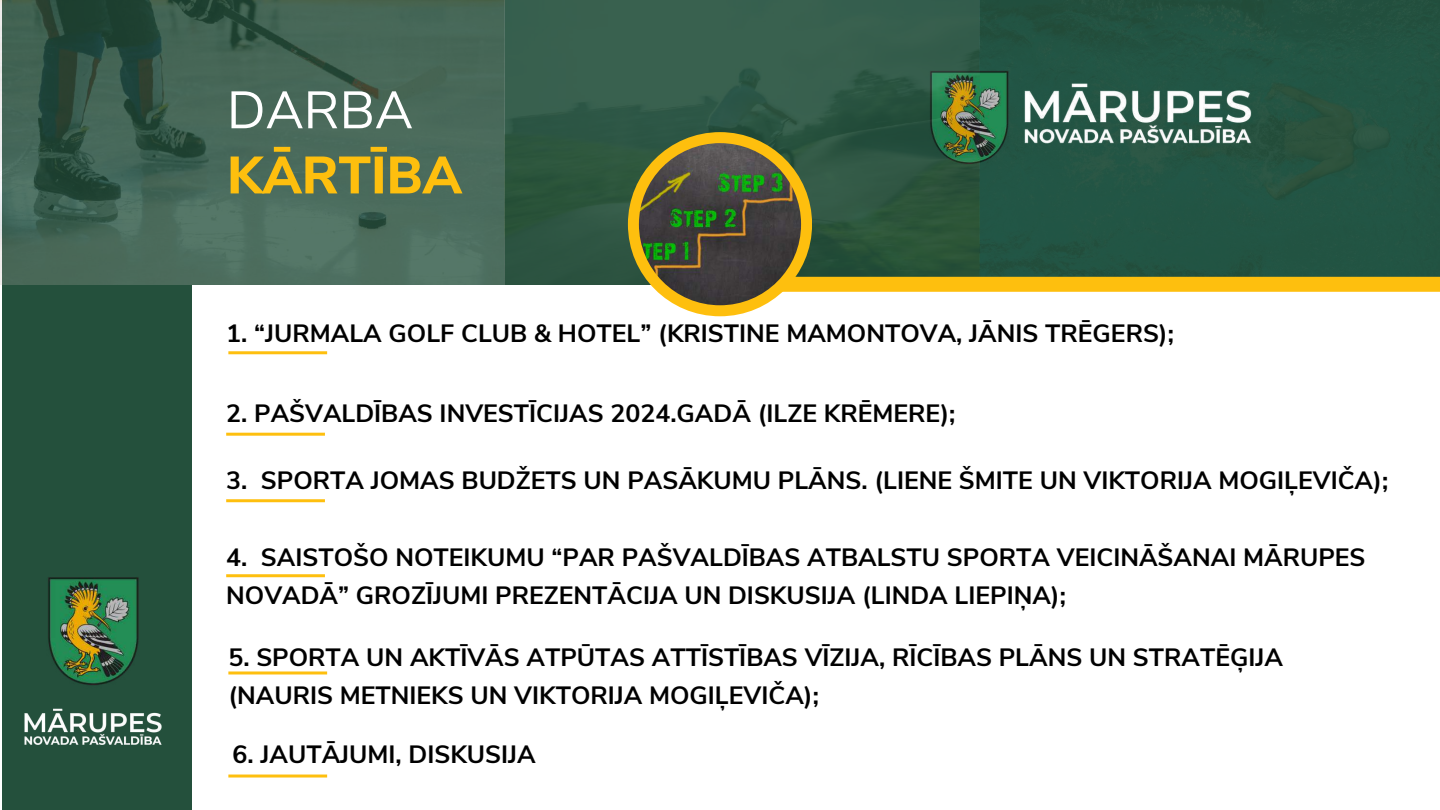
<style>
.page{position:relative;width:1440px;height:810px;background:#fff}
.page>*{position:absolute;margin:0;border:0;box-sizing:border-box;transform-origin:0 0}
.t1{font:800 52.4px "Nunito Sans";color:#febf0e}
.t2{font:52.4px "Nunito Sans";color:#fff}
.t3{font:700 25px/38.2px "Nunito Sans";color:#000}
</style>
<div class="page">
<div style="left:2px;top:270px;width:189px;height:540px;background:#24503c"></div>
<img style="left:0;top:0;width:1440px;height:284px">
<hr style="left:228px;top:351px;width:99px;height:3px;background:#febf0e">
<hr style="left:226px;top:433px;width:99px;height:3px;background:#febf0e">
<hr style="left:226px;top:499px;width:99px;height:3px;background:#febf0e">
<img style="left:928px;top:39px;width:339px;height:162px">
<hr style="left:226px;top:574px;width:99px;height:3px;background:#febf0e">
<div style="left:729px;top:277px;width:711px;height:15px;background:#febf0e"></div>
<div style="left:628px;top:132px;width:184px;height:184px;background:#febf0e;border-radius:50%"></div>
<img style="left:639px;top:143px;width:162px;height:162px;border-radius:50%">
<hr style="left:228px;top:671px;width:99px;height:3px;background:#febf0e">
<hr style="left:228px;top:775px;width:99px;height:3px;background:#febf0e">
<img style="left:24px;top:708px;width:138px;height:37px">
<img style="left:48px;top:577px;width:91px;height:108px">
<h1 class="t2" style="left:227px;top:75px;width:188px">DARBA</h1>
<h1 class="t1" style="left:227px;top:140px;width:236px">KĀRTĪBA</h1>
<p class="t3" style="left:226px;top:314px;width:949px">1. “JURMALA GOLF CLUB &amp; HOTEL” (KRISTINE MAMONTOVA, JĀNIS TRĒGERS);</p>
<p class="t3" style="left:226px;top:395px;width:731px">2. PAŠVALDĪBAS INVESTĪCIJAS 2024.GADĀ (ILZE KRĒMERE);</p>
<p class="t3" style="left:226px;top:462px;width:1164px">3. SPORTA JOMAS BUDŽETS UN PASĀKUMU PLĀNS. (LIENE ŠMITE UN VIKTORIJA MOGIĻEVIČA);</p>
<p class="t3" style="left:226px;top:539px;width:1141px">4. SAISTOŠO NOTEIKUMU “PAR PAŠVALDĪBAS ATBALSTU SPORTA VEICINĀŠANAI MĀRUPES<br>NOVADĀ” GROZĪJUMI PREZENTĀCIJA UN DISKUSIJA (LINDA LIEPIŅA);</p>
<p class="t3" style="left:228px;top:639px;width:1056px;line-height:37.5px">5. SPORTA UN AKTĪVĀS ATPŪTAS ATTĪSTĪBAS VĪZIJA, RĪCĪBAS PLĀNS UN STRATĒĢIJA (NAURIS METNIEKS UN VIKTORIJA MOGIĻEVIČA);</p>
<p class="t3" style="left:233px;top:736px;width:305px">6. JAUTĀJUMI, DISKUSIJA</p>
</div>
